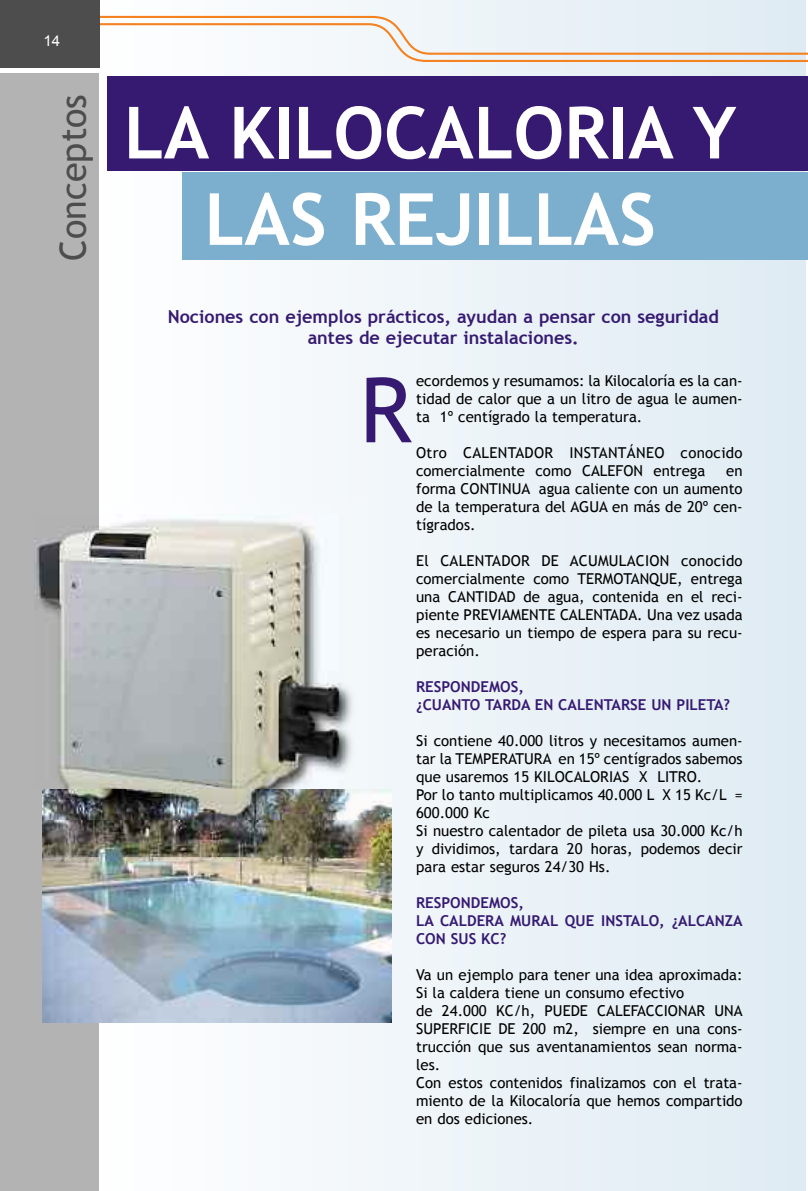
<style>
.page{position:relative;width:808px;height:1191px;background:#fff}
.page>*{position:absolute;margin:0;border:0;box-sizing:border-box;transform-origin:0 0}
.t1{font:90px "Trebuchet MS";color:#361a71}
.t2{font:700 72px/86.4px "Trebuchet MS";color:#fff;text-align:center}
.t3{font:36px "Trebuchet MS";color:#4d4d4d}
.t4{font:700 18px/21.6px "Trebuchet MS";color:#361a71;text-align:center}
.t5{font:15px/18px "Trebuchet MS";color:#000;text-align:justify}
.t6{font:700 15px/18px "Trebuchet MS";color:#361a71}
.t7{font:15px "Arial";color:#fff}
</style>
<div class="page">
<div style="left:80px;top:0;width:725px;height:1191px;background:linear-gradient(to right,#fefefe,#deeaf3)"></div>
<svg style="left:100px;top:15px;width:707px;height:48px"></svg>
<div style="left:107px;top:77px;width:701px;height:94px;background:#361a71"></div>
<div style="left:0;top:0;width:100px;height:68px;background:#4d4d4d"></div>
<div style="left:0;top:73px;width:99px;height:1118px;background:#b3b3b3"></div>
<img style="left:43px;top:789px;width:349px;height:233px">
<img style="left:345px;top:504px;width:26px;height:315px">
<img style="left:99px;top:504px;width:246px;height:10px">
<img style="left:42px;top:819px;width:329px;height:37px">
<img style="left:34px;top:514px;width:311px;height:305px">
<div style="left:182px;top:171px;width:626px;height:88px;background:#7caece"></div>
<p class="t7" style="left:43px;top:32px;width:18px">14</p>
<h3 class="t3" style="left:52px;top:260px;width:168px;rotate:-90deg">Conceptos</h3>
<h2 class="t2" style="left:124px;top:89px;width:614px">LA KILOCALORIA Y<br>LAS REJILLAS</h2>
<p class="t4" style="left:168px;top:305px;width:553px">Nociones con ejemplos prácticos, ayudan a pensar con seguridad antes de ejecutar instalaciones.</p>
<p class="t5" style="left:416px;top:371px;width:328px">ecordemos y resumamos: la Kilocaloría es la can&shy;tidad de calor que a un litro de agua le aumen&shy;ta 1º centígrado la temperatura.</p>
<p class="t5" style="left:416px;top:443px;width:328px">Otro CALENTADOR INSTANTÁNEO conocido comercialmente como CALEFON entrega</p>
<h1 class="t1" style="left:359px;top:358px;width:54px">R</h1>
<p class="t5" style="left:416px;top:461px;width:328px;text-indent:310px">en forma CONTINUA agua caliente con un aumento de la temperatura del AGUA en más de 20º cen&shy;tígrados.</p>
<p class="t5" style="left:416px;top:551px;width:328px">El CALENTADOR DE ACUMULACION conocido comercialmente como TERMOTANQUE, entrega una CANTIDAD de agua, contenida en el reci&shy;piente PREVIAMENTE CALENTADA. Una vez usada es necesario un tiempo de espera para su recu&shy;peración.</p>
<p class="t6" style="left:416px;top:677px;width:316px">RESPONDEMOS,<br>¿CUANTO TARDA EN CALENTARSE UN PILETA?</p>
<p class="t5" style="left:416px;top:731px;width:328px;text-align:left">Si contiene 40.000 litros y necesitamos aumen&shy;tar la TEMPERATURA en 15º centígrados sabemos que usaremos 15 KILOCALORIAS X LITRO.<br>Por lo tanto multiplicamos 40.000 L X 15 Kc/L = 600.000 Kc<br>Si nuestro calentador de pileta usa 30.000 Kc/h y dividimos, tardara 20 horas, podemos decir para estar seguros 24/30 Hs.</p>
<p class="t6" style="left:416px;top:893px;width:328px">RESPONDEMOS,<br>LA CALDERA MURAL QUE INSTALO, ¿ALCANZA<br>CON SUS KC?</p>
<p class="t5" style="left:416px;top:965px;width:328px;text-align:left">Va un ejemplo para tener una idea aproximada:<br>Si la caldera tiene un consumo efectivo<br>de 24.000 KC/h, PUEDE CALEFACCIONAR UNA SUPERFICIE DE 200 m2, siempre en una cons&shy;trucción que sus aventanamientos sean norma&shy;les.<br>Con estos contenidos finalizamos con el trata&shy;miento de la Kilocaloría que hemos compartido en dos ediciones.</p>
</div>
